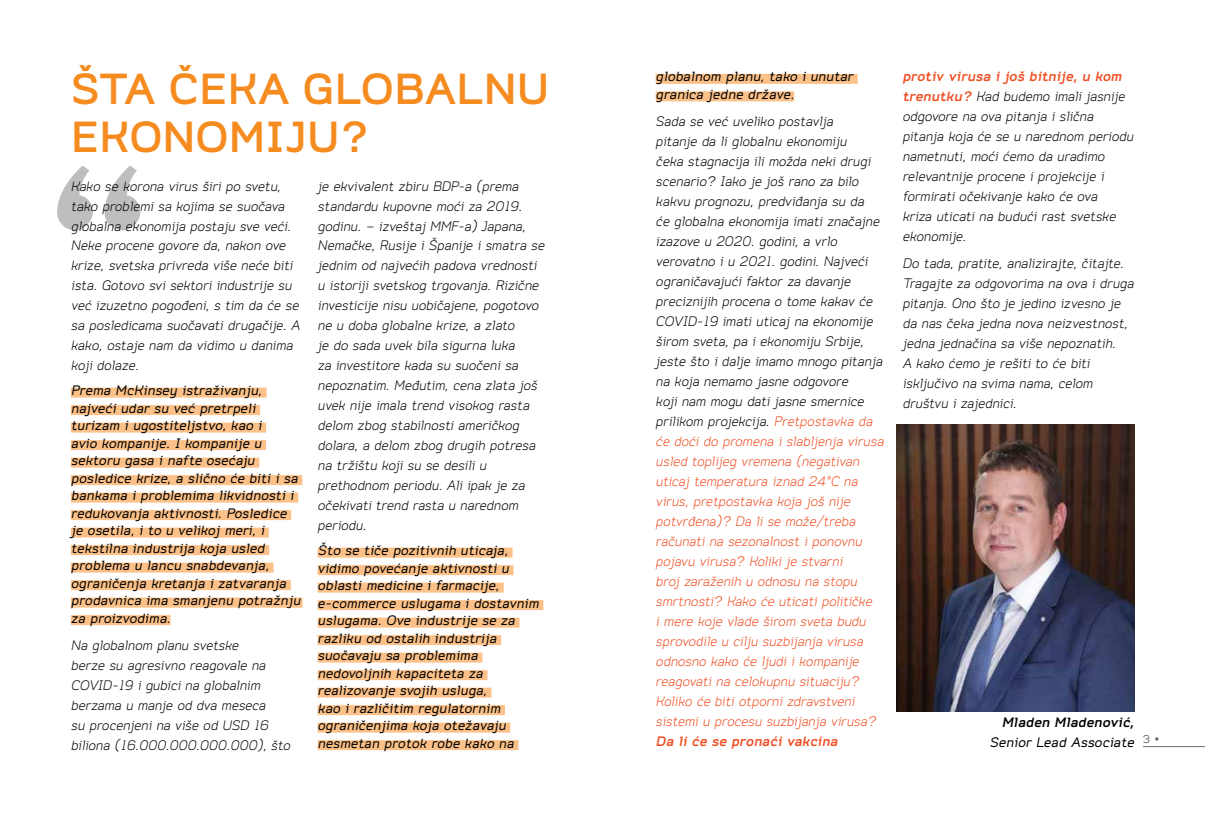
<style>
.page{position:relative;width:1205px;height:815px;background:#fff}
.page>*{position:absolute;margin:0;border:0;box-sizing:border-box;transform-origin:0 0}
.t1{font:700 225px "PF Diplomat";color:#bcbec0}
.t2{font:700 47.5px/47.5px "Do Gothic";color:#f68b1f}
.t3{font:italic 300 15px/20px "Do Gothic";color:#000}
.t4{font:italic 300 15px/20px "Do Gothic";color:#f04e23}
.t5{font:italic 15px/17.5px "Do Gothic";color:#000}
.t6{font:italic 700 15px "Do Gothic";color:#f04e23}
.t7{font:italic 700 15px "Do Gothic";color:#000}
.t8{font:12.5px "Do Gothic";color:#6d6e71}
.s1{color:#000}
.s2{font-weight:700;color:#f04e23}
</style>
<div class="page">
<div style="left:71px;top:388px;width:195px;height:10px;background:#fcc188"></div>
<div style="left:71px;top:405px;width:189px;height:10px;background:#fcc188"></div>
<div style="left:71px;top:423px;width:195px;height:10px;background:#fcc188"></div>
<div style="left:71px;top:440px;width:195px;height:10px;background:#fcc188"></div>
<div style="left:71px;top:458px;width:188px;height:10px;background:#fcc188"></div>
<div style="left:71px;top:475px;width:231px;height:10px;background:#fcc188"></div>
<div style="left:71px;top:493px;width:227px;height:10px;background:#fcc188"></div>
<div style="left:71px;top:510px;width:220px;height:10px;background:#fcc188"></div>
<div style="left:71px;top:528px;width:198px;height:10px;background:#fcc188"></div>
<div style="left:71px;top:545px;width:198px;height:10px;background:#fcc188"></div>
<div style="left:71px;top:563px;width:203px;height:10px;background:#fcc188"></div>
<div style="left:71px;top:580px;width:220px;height:10px;background:#fcc188"></div>
<div style="left:71px;top:598px;width:232px;height:10px;background:#fcc188"></div>
<div style="left:71px;top:615px;width:99px;height:10px;background:#fcc188"></div>
<div style="left:318px;top:548px;width:194px;height:10px;background:#fcc188"></div>
<div style="left:318px;top:565px;width:195px;height:10px;background:#fcc188"></div>
<div style="left:318px;top:583px;width:186px;height:10px;background:#fcc188"></div>
<div style="left:318px;top:600px;width:225px;height:10px;background:#fcc188"></div>
<div style="left:318px;top:618px;width:201px;height:10px;background:#fcc188"></div>
<div style="left:318px;top:635px;width:183px;height:10px;background:#fcc188"></div>
<div style="left:318px;top:653px;width:164px;height:10px;background:#fcc188"></div>
<div style="left:318px;top:670px;width:169px;height:10px;background:#fcc188"></div>
<div style="left:318px;top:688px;width:173px;height:10px;background:#fcc188"></div>
<div style="left:318px;top:705px;width:187px;height:10px;background:#fcc188"></div>
<div style="left:318px;top:723px;width:192px;height:10px;background:#fcc188"></div>
<div style="left:318px;top:740px;width:200px;height:10px;background:#fcc188"></div>
<div style="left:656px;top:74px;width:201px;height:10px;background:#fcc188"></div>
<div style="left:656px;top:91px;width:138px;height:10px;background:#fcc188"></div>
<img style="left:896px;top:424px;width:238px;height:287px">
<hr style="left:1143px;top:746px;width:62px;height:1px;background:#6d6e71">
<h2 class="t2" style="left:71px;top:66px;width:480px">ŠTA ČEKA GLOBALNU<br>EKONOMIJU?</h2>
<h1 class="t1" style="left:41px;top:126px;width:115px">“</h1>
<p class="t3" style="left:71px;top:176px;width:231px">Kako se korona virus širi po svetu, tako problemi sa kojima se suočava globalna ekonomija postaju sve veći.<br>Neke procene govore da, nakon ove krize, svetska privreda više neće biti ista. Gotovo svi sektori industrije su već izuzetno pogođeni, s tim da će se sa posledicama suočavati drugačije. A kako, ostaje nam da vidimo u danima koji dolaze.</p>
<p class="t5" style="left:71px;top:382px;width:231px">Prema McKinsey istraživanju, najveći udar su već pretrpeli turizam i ugostiteljstvo, kao i<br>avio kompanije. I kompanije u sektoru gasa i nafte osećaju posledice krize, a slično će biti i sa bankama i problemima likvidnosti i redukovanja aktivnosti. Posledice je osetila, i to u velikoj meri, i tekstilna industrija koja usled problema u lancu snabdevanja, ograničenja kretanja i zatvaranja prodavnica ima smanjenu potražnju za proizvodima.</p>
<p class="t3" style="left:71px;top:635px;width:221px">Na globalnom planu svetske<br>berze su agresivno reagovale na<br>COVID-19 i gubici na globalnim berzama u manje od dva meseca<br>su procenjeni na više od USD 16 biliona (16.000.000.000.000), što</p>
<p class="t3" style="left:318px;top:176px;width:228px">je ekvivalent zbiru BDP-a (prema standardu kupovne moći za 2019. godinu. – izveštaj MMF-a) Japana, Nemačke, Rusije i Španije i smatra se jednim od najvećih padova vrednosti u istoriji svetskog trgovanja. Rizične investicije nisu uobičajene, pogotovo ne u doba globalne krize, a zlato<br>je do sada uvek bila sigurna luka<br>za investitore kada su suočeni sa nepoznatim. Međutim, cena zlata još uvek nije imala trend visokog rasta delom zbog stabilnosti američkog dolara, a delom zbog drugih potresa na tržištu koji su se desili u prethodnom periodu. Ali ipak je za očekivati trend rasta u narednom periodu.</p>
<p class="t5" style="left:318px;top:541px;width:223px">Što se tiče pozitivnih uticaja, vidimo povećanje aktivnosti u oblasti medicine i farmacije, e-commerce uslugama i dostavnim uslugama. Ove industrije se za razliku od ostalih industrija suočavaju sa problemima nedovoljnih kapaciteta za realizovanje svojih usluga,<br>kao i različitim regulatornim ograničenjima koja otežavaju nesmetan protok robe kako na</p>
<p class="t5" style="left:656px;top:68px;width:199px">globalnom planu, tako i unutar granica jedne države.</p>
<p class="t4" style="left:656px;top:111px;width:229px"><span class="s1">Sada se već uveliko postavlja<br>pitanje da li globalnu ekonomiju<br>čeka stagnacija ili možda neki drugi scenario? Iako je još rano za bilo kakvu prognozu, predviđanja su da<br>će globalna ekonomija imati značajne izazove u 2020. godini, a vrlo verovatno i u 2021. godini. Najveći ograničavajući faktor za davanje preciznijih procena o tome kakav će COVID-19 imati uticaj na ekonomije širom sveta, pa i ekonomiju Srbije, jeste što i dalje imamo mnogo pitanja na koja nemamo jasne odgovore<br>koji nam mogu dati jasne smernice prilikom projekcija.</span> Pretpostavka da će doći do promena i slabljenja virusa usled toplijeg vremena (negativan uticaj temperatura iznad 24°C na virus, pretpostavka koja još nije potvrđena)? Da li se može/treba računati na sezonalnost i ponovnu pojavu virusa? Koliki je stvarni<br>broj zaraženih u odnosu na stopu smrtnosti? Kako će uticati političke<br>i mere koje vlade širom sveta budu sprovodile u cilju suzbijanja virusa odnosno kako će ljudi i kompanije reagovati na celokupnu situaciju?<br>Koliko će biti otporni zdravstveni sistemi u procesu suzbijanja virusa?</p>
<p class="t6" style="left:656px;top:733px;width:184px">Da li će se pronaći vakcina</p>
<p class="t3" style="left:902px;top:66px;width:232px"><span class="s2">protiv virusa i još bitnije, u kom trenutku?</span> Kad budemo imali jasnije odgovore na ova pitanja i slična pitanja koja će se u narednom periodu nametnuti, moći ćemo da uradimo relevantnije procene i projekcije i formirati očekivanje kako će ova<br>kriza uticati na budući rast svetske ekonomije.</p>
<p class="t3" style="left:902px;top:253px;width:233px">Do tada, pratite, analizirajte, čitajte.<br>Tragajte za odgovorima na ova i druga pitanja. Ono što je jedino izvesno je da nas čeka jedna nova neizvestnost, jedna jednačina sa više nepoznatih.<br>A kako ćemo je rešiti to će biti isključivo na svima nama, celom društvu i zajednici.</p>
<p class="t7" style="left:1002px;top:714px;width:134px">Mladen Mladenović,</p>
<p class="t5" style="left:989px;top:734px;width:146px">Senior Lead Associate</p>
<p class="t8" style="left:1143px;top:732px;width:18px">3 •</p>
</div>
